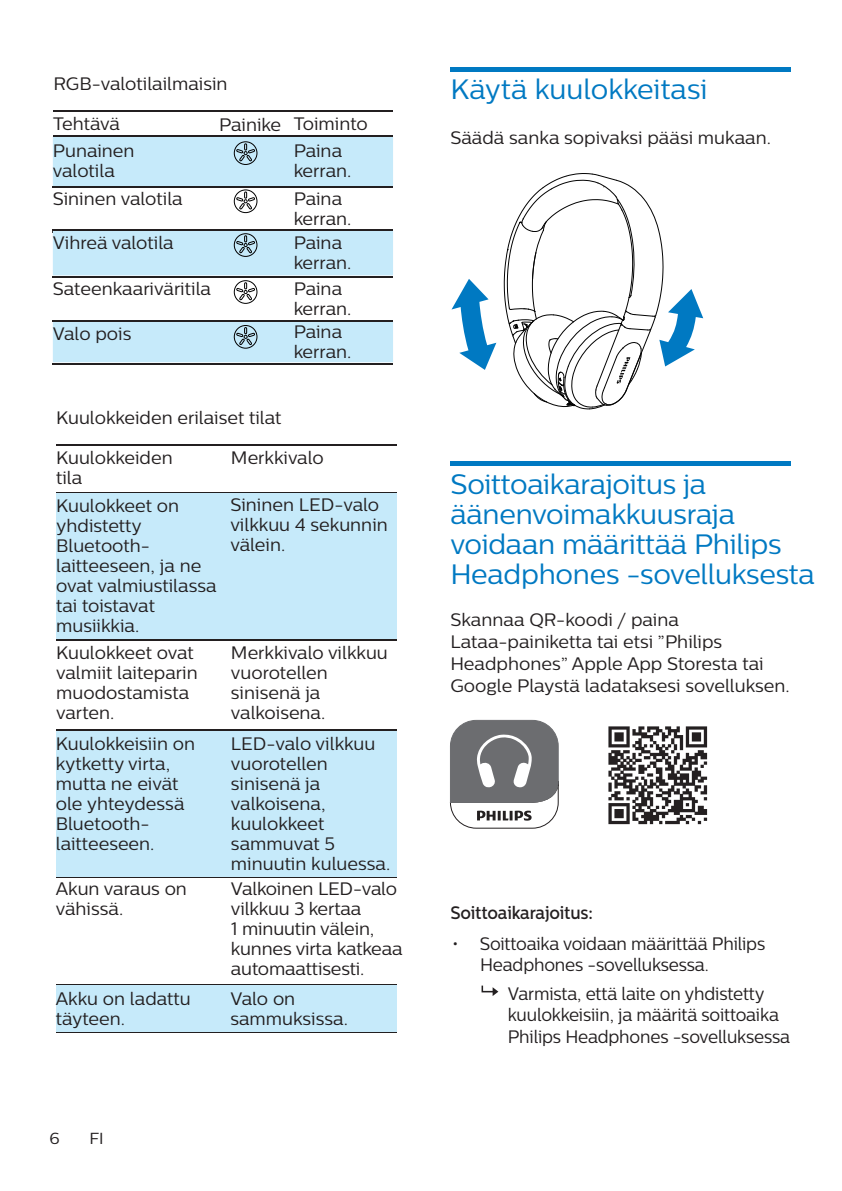
<style>
.page{position:relative;width:842px;height:1191px;background:#fff}
.page>*{position:absolute;margin:0;border:0;box-sizing:border-box;transform-origin:0 0}
.t1{font:28px/30px "Centrale Sans";letter-spacing:-.01em;color:#0079c2}
.t2{font:18px/20px "Centrale Sans";color:#231f20}
.t3{font:18px/21.6px "Centrale Sans";color:#231f20;scale:.95 1}
.t4{font:500 18px "Centrale Sans";letter-spacing:-.01em;color:#231f20;scale:.95 1}
.t5{font:16px "Centrale Sans";color:#231f20}
</style>
<div class="page">
<img style="left:608px;top:726px;width:100px;height:99px">
<div style="left:221px;top:984px;width:176px;height:48px;background:#c6eafa"></div>
<div style="left:56px;top:984px;width:165px;height:48px;background:#c6eafa"></div>
<div style="left:221px;top:729px;width:176px;height:148px;background:#c6eafa"></div>
<div style="left:56px;top:729px;width:165px;height:148px;background:#c6eafa"></div>
<div style="left:221px;top:492px;width:176px;height:147px;background:#c6eafa"></div>
<div style="left:56px;top:492px;width:165px;height:147px;background:#c6eafa"></div>
<hr style="left:56px;top:444px;width:165px;height:1px;background:#231f20">
<hr style="left:221px;top:444px;width:176px;height:1px;background:#231f20">
<hr style="left:56px;top:492px;width:165px;height:1px;background:#231f20">
<hr style="left:221px;top:492px;width:176px;height:1px;background:#231f20">
<hr style="left:56px;top:639px;width:165px;height:1px;background:#231f20">
<hr style="left:221px;top:639px;width:176px;height:1px;background:#231f20">
<hr style="left:56px;top:729px;width:165px;height:1px;background:#231f20">
<hr style="left:221px;top:729px;width:176px;height:1px;background:#231f20">
<hr style="left:56px;top:876px;width:165px;height:1px;background:#231f20">
<hr style="left:221px;top:876px;width:176px;height:1px;background:#231f20">
<hr style="left:56px;top:984px;width:165px;height:1px;background:#231f20">
<hr style="left:221px;top:984px;width:176px;height:1px;background:#231f20">
<hr style="left:56px;top:1031px;width:165px;height:1px;background:#231f20">
<hr style="left:221px;top:1031px;width:176px;height:1px;background:#231f20">
<hr style="left:450px;top:67px;width:341px;height:4px;background:#0079c2">
<svg style="left:451px;top:279px;width:45px;height:91px"></svg>
<hr style="left:450px;top:461px;width:341px;height:4px;background:#0079c2">
<hr style="left:53px;top:110px;width:133px;height:1px;background:#231f20">
<hr style="left:186px;top:110px;width:98px;height:1px;background:#231f20">
<hr style="left:284px;top:110px;width:109px;height:1px;background:#231f20">
<svg style="left:53px;top:136px;width:340px;height:75px"></svg>
<div style="left:234px;top:189px;width:23px;height:24px;border:1px solid #000;border-radius:50%"></div>
<hr style="left:53px;top:276px;width:340px;height:1px;background:#231f20">
<div style="left:53px;top:231px;width:340px;height:44px;background:#c6eafa"></div>
<div style="left:234px;top:233px;width:23px;height:24px;border:1px solid #000;border-radius:50%"></div>
<hr style="left:53px;top:363px;width:340px;height:1px;background:#231f20">
<div style="left:53px;top:321px;width:340px;height:41px;background:#c6eafa"></div>
<div style="left:234px;top:325px;width:23px;height:24px;border:1px solid #000;border-radius:50%"></div>
<hr style="left:53px;top:320px;width:340px;height:1px;background:#231f20">
<svg style="left:235px;top:282px;width:20px;height:19px"></svg>
<div style="left:234px;top:280px;width:23px;height:24px;border:1px solid #000;border-radius:50%"></div>
<hr style="left:53px;top:230px;width:340px;height:1px;background:#231f20">
<svg style="left:481px;top:985px;width:17px;height:11px"></svg>
<svg style="left:504px;top:173px;width:199px;height:236px"></svg>
<svg style="left:450px;top:720px;width:108px;height:108px"></svg>
<p class="t2" style="left:54px;top:74px;width:176px">RGB-valotilailmaisin</p>
<p class="t2" style="left:53px;top:110px;width:83px;line-height:26.8px">Tehtävä<br>Punainen</p>
<p class="t2" style="left:53px;top:160px;width:64px">valotila</p>
<p class="t2" style="left:219px;top:113px;width:150px">Painike Toiminto</p>
<p class="t2" style="left:294px;top:140px;width:59px">Paina kerran.</p>
<p class="t2" style="left:53px;top:188px;width:131px">Sininen valotila</p>
<p class="t2" style="left:294px;top:188px;width:59px">Paina kerran.</p>
<p class="t2" style="left:53px;top:232px;width:122px">Vihreä valotila</p>
<p class="t2" style="left:294px;top:232px;width:59px">Paina kerran.</p>
<p class="t2" style="left:53px;top:279px;width:160px">Sateenkaariväritila</p>
<p class="t2" style="left:294px;top:279px;width:59px">Paina kerran.</p>
<p class="t2" style="left:53px;top:323px;width:80px">Valo pois</p>
<p class="t2" style="left:294px;top:322px;width:59px">Paina kerran.</p>
<p class="t2" style="left:56px;top:407px;width:227px">Kuulokkeiden erilaiset tilat</p>
<p class="t2" style="left:56px;top:447px;width:118px">Kuulokkeiden tila</p>
<p class="t2" style="left:231px;top:447px;width:94px">Merkkivalo</p>
<p class="t2" style="left:56px;top:495px;width:162px">Kuulokkeet on yhdistetty<br>Bluetooth&shy;laitteeseen, ja ne ovat valmiustilassa tai toistavat musiikkia.</p>
<p class="t2" style="left:230px;top:494px;width:159px">Sininen LED-valo vilkkuu 4 sekunnin välein.</p>
<p class="t2" style="left:56px;top:642px;width:143px">Kuulokkeet ovat valmiit laiteparin muodostamista varten.</p>
<p class="t2" style="left:231px;top:642px;width:158px">Merkkivalo vilkkuu vuorotellen sinisenä ja valkoisena.</p>
<p class="t2" style="left:56px;top:733px;width:141px">Kuulokkeisiin on kytketty virta, mutta ne eivät ole yhteydessä<br>Bluetooth&shy;laitteeseen.</p>
<p class="t2" style="left:56px;top:878px;width:133px">Akun varaus on vähissä.</p>
<p class="t2" style="left:231px;top:733px;width:161px">LED-valo vilkkuu vuorotellen sinisenä ja valkoisena, kuulokkeet sammuvat 5 minuutin kuluessa.</p>
<p class="t2" style="left:231px;top:878px;width:173px">Valkoinen LED-valo vilkkuu 3 kertaa<br>1 minuutin välein, kunnes virta katkeaa automaattisesti.</p>
<p class="t2" style="left:56px;top:988px;width:136px">Akku on ladattu täyteen.</p>
<p class="t2" style="left:230px;top:988px;width:119px">Valo on sammuksissa.</p>
<p class="t5" style="left:49px;top:1129px;width:12px">6</p>
<p class="t5" style="left:89px;top:1129px;width:16px">FI</p>
<h1 class="t1" style="left:450px;top:74px;width:259px">Käytä kuulokkeitasi</h1>
<p class="t2" style="left:450px;top:128px;width:322px">Säädä sanka sopivaksi pääsi mukaan.</p>
<h1 class="t1" style="left:450px;top:468px;width:366px">Soittoaikarajoitus ja äänenvoimakkuusraja voidaan määrittää Philips<br>Headphones -sovelluksesta</h1>
<p class="t2" style="left:450px;top:608px;width:341px;line-height:22px">Skannaa QR-koodi / paina Lataa-painiketta tai etsi ”Philips Headphones” Apple App Storesta tai Google Playstä ladataksesi sovelluksen.</p>
<p class="t4" style="left:450px;top:902px;width:152px">Soittoaikarajoitus:</p>
<p class="t3" style="left:480px;top:932px;width:302px;text-indent:-28px">• Soittoaika voidaan määrittää Philips<br>Headphones -sovelluksessa.</p>
<p class="t3" style="left:508px;top:982px;width:299px">Varmista, että laite on yhdistetty kuulokkeisiin, ja määritä soittoaika<br>Philips Headphones -sovelluksessa</p>
</div>
